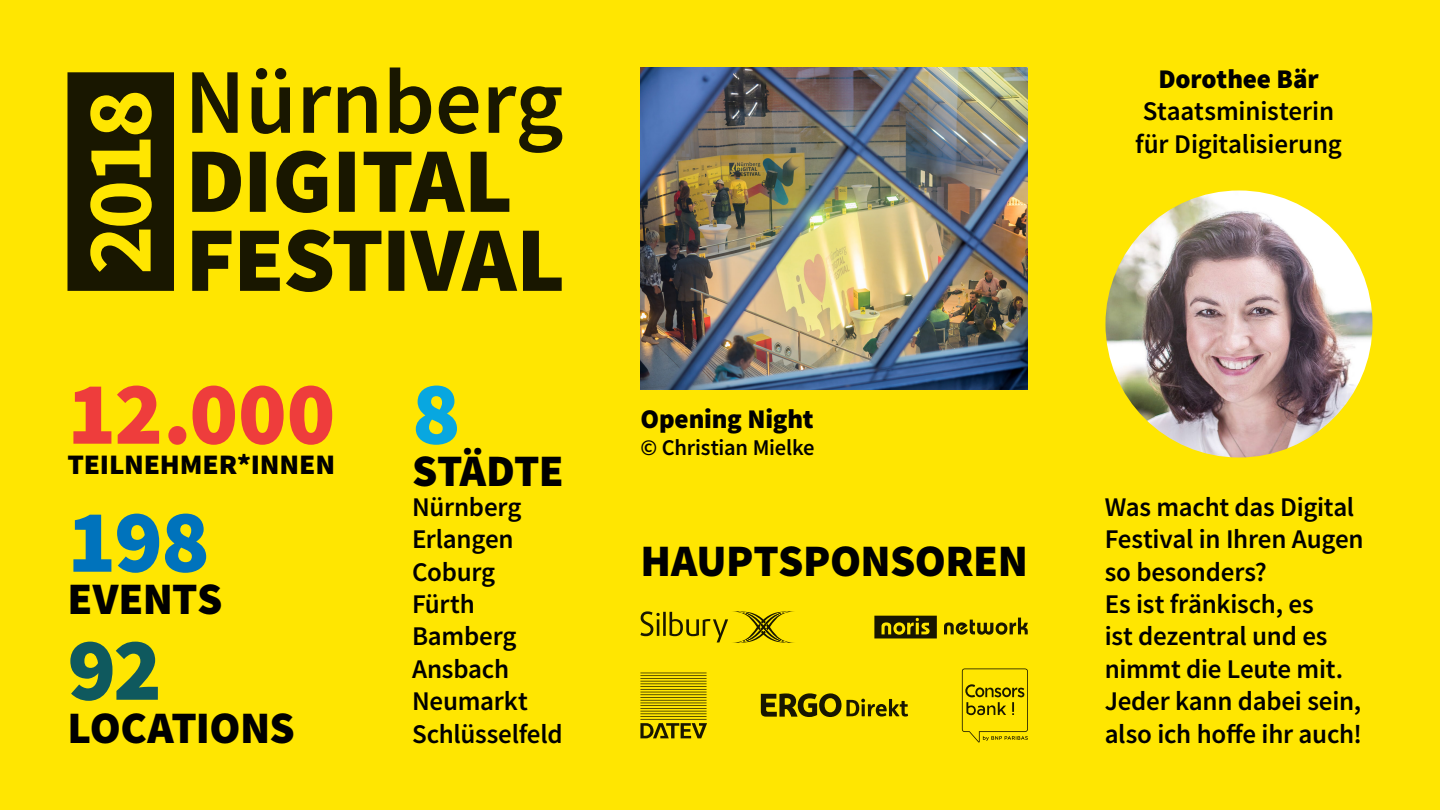
<style>
.page{position:relative;width:1440px;height:810px;background:#ffe601}
.page>*{position:absolute;margin:0;border:0;box-sizing:border-box;transform-origin:0 0}
.t1{font:900 90px "Source Sans Pro";color:#ee3d3c}
.t2{font:900 90px "Source Sans Pro";color:#0073bc}
.t3{font:900 90px "Source Sans Pro";color:#0f595e}
.t4{font:900 90px "Source Sans Pro";color:#08a7e0}
.t5{font:900 45px "Source Sans Pro";letter-spacing:-.015em;color:#000}
.t6{font:900 28.28px "Source Sans Pro";letter-spacing:-.005em;color:#000;scale:1.04 1}
.t7{font:600 27px/32.4px "Source Sans Pro";letter-spacing:-.01em;color:#000}
.t8{font:900 27px "Source Sans Pro";letter-spacing:-.005em;color:#000}
.t9{font:600 22.5px "Source Sans Pro";letter-spacing:-.01em;color:#000}
</style>
<div class="page">
<img style="left:1106px;top:190px;width:266px;height:268px;border-radius:134px">
<svg style="left:640px;top:611px;width:154px;height:32px"></svg>
<svg style="left:874px;top:616px;width:154px;height:22px"></svg>
<svg style="left:640px;top:673px;width:67px;height:65px"></svg>
<svg style="left:761px;top:693px;width:147px;height:24px"></svg>
<svg style="left:962px;top:668px;width:66px;height:74px"></svg>
<svg style="left:67px;top:68px;width:495px;height:224px"></svg>
<img style="left:640px;top:68px;width:388px;height:322px">
<p class="t8" style="left:1159px;top:60px;width:162px">Dorothee Bär</p>
<p class="t7" style="left:1135px;top:95px;width:208px">Staatsministerin für Digitalisierung</p>
<h1 class="t1" style="left:68px;top:352px;width:269px">12.000</h1>
<p class="t6" style="left:68px;top:445px;width:259px">TEILNEHMER*INNEN</p>
<h1 class="t2" style="left:68px;top:480px;width:144px">198</h1>
<h2 class="t5" style="left:68px;top:568px;width:157px">EVENTS</h2>
<h1 class="t3" style="left:68px;top:608px;width:96px">92</h1>
<h2 class="t5" style="left:68px;top:696px;width:229px">LOCATIONS</h2>
<h1 class="t4" style="left:412px;top:352px;width:50px">8</h1>
<h2 class="t5" style="left:412px;top:440px;width:153px">STÄDTE</h2>
<p class="t7" style="left:412px;top:490px;width:152px">Nürnberg<br>Erlangen<br>Coburg<br>Fürth<br>Bamberg<br>Ansbach<br>Neumarkt<br>Schlüsselfeld</p>
<p class="t8" style="left:640px;top:401px;width:175px">Opening Night</p>
<p class="t9" style="left:640px;top:433px;width:176px">© Christian Mielke</p>
<h2 class="t5" style="left:640px;top:530px;width:389px">HAUPTSPONSOREN</h2>
<p class="t7" style="left:1105px;top:490px;width:261px">Was macht das Digital<br>Festival in Ihren Augen so besonders?<br>Es ist fränkisch, es<br>ist dezentral und es nimmt die Leute mit.<br>Jeder kann dabei sein, also ich hoffe ihr auch!</p>
</div>
